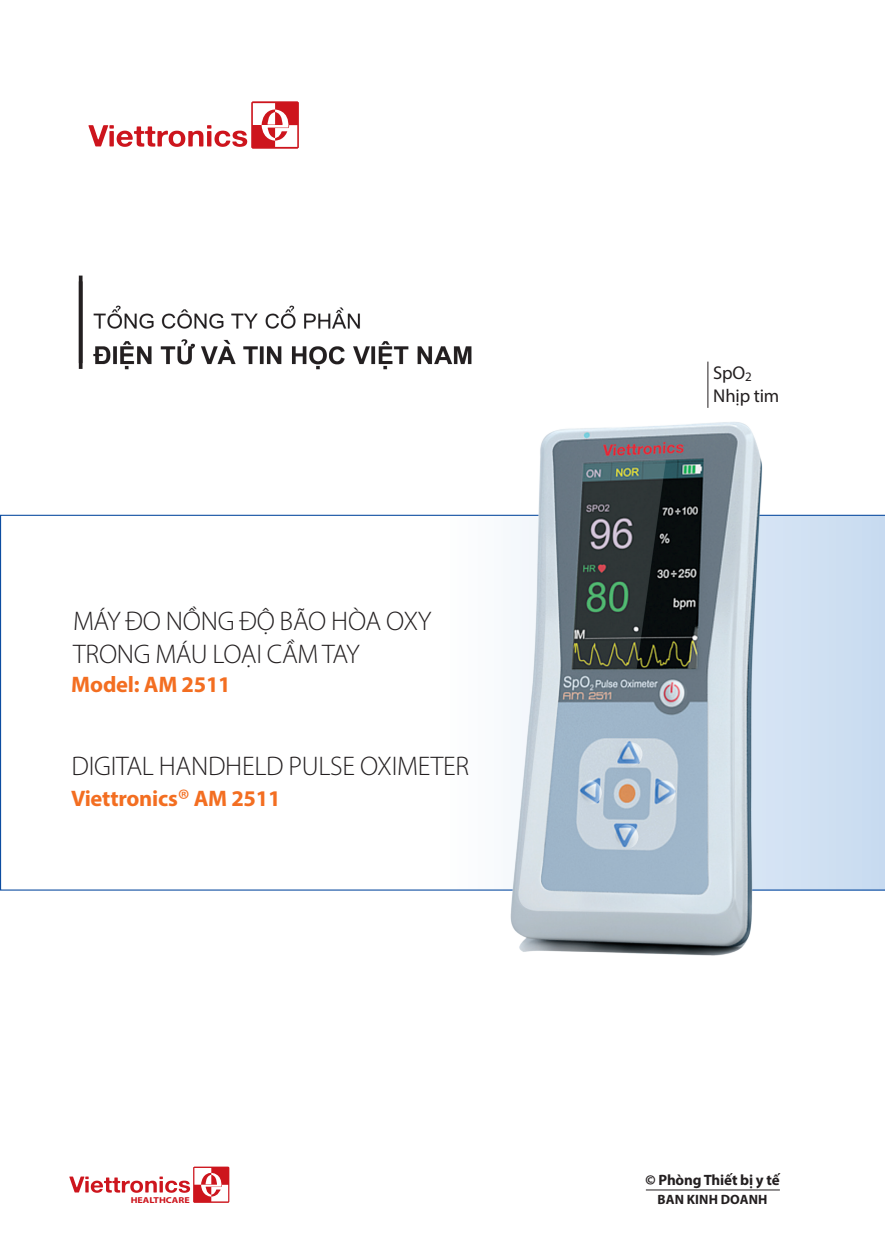
<style>
.page{position:relative;width:885px;height:1255px;background:#fff}
.page>*{position:absolute;margin:0;border:0;box-sizing:border-box;transform-origin:0 0}
.gioi_thieu{font:300 27px/33px "Myriad Pro";letter-spacing:-.01em;color:#231f20}
.Noi_dung{font:700 22.5px "Myriad Pro";letter-spacing:-.01em;color:#f36e21}
.Noi_dung-2{font:18.6px "Myriad Pro";letter-spacing:-.01em;color:#231f20}
.Noi_dung-3{font:700 15px "Myriad Pro";letter-spacing:-.01em;color:#231f20}
.Noi_dung-4{font:700 13.5px "Myriad Pro";letter-spacing:.01em;color:#231f20}
.t1{font:700 8.55px "Myriad Pro";color:#cd151d;scale:1.16 1}
.s1{font-weight:400;font-size:28.5px}
.s2{font-weight:900}
</style>
<div class="page">
<svg style="left:0;top:514px;width:884px;height:376px"></svg>
<svg style="left:251px;top:102px;width:47px;height:46px"></svg>
<svg style="left:253px;top:103px;width:44px;height:44px"></svg>
<svg style="left:88px;top:125px;width:159px;height:22px"></svg>
<hr style="left:79px;top:275px;width:3px;height:88px;background:#231f20">
<hr style="left:79px;top:281px;width:3px;height:88px;background:#231f20">
<img style="left:93px;top:305px;width:379px;height:65px">
<hr style="left:645px;top:1189px;width:134px;height:1px;background:#231f20">
<svg style="left:193px;top:1166px;width:36px;height:36px"></svg>
<svg style="left:69px;top:1167px;width:159px;height:34px"></svg>
<img style="left:476px;top:395px;width:340px;height:561px">
<hr style="left:707px;top:361px;width:1px;height:47px;background:#231f20">
<p class="gioi_thieu" style="left:73px;top:604px;width:360px">MÁY ĐO NỒNG ĐỘ BÃO HÒA OXY<br>TRONG MÁU LOẠI CẦM TAY</p>
<p class="Noi_dung" style="left:71px;top:670px;width:161px">Model: AM 2511</p>
<p class="gioi_thieu" style="left:71px;top:749px;width:399px">DIGITAL HANDHELD PULSE OXIMETER</p>
<p class="Noi_dung" style="left:71px;top:784px;width:211px">Viettronics<span class="s1">®</span> AM 2511</p>
<p class="Noi_dung-2" style="left:713px;top:362px;width:40px">SpO<sub>2</sub></p>
<p class="Noi_dung-2" style="left:713px;top:384px;width:68px">Nhịp tim</p>
<p class="Noi_dung-3" style="left:645px;top:1169px;width:136px"><span class="s2">©</span> Phòng Thiết bị y tế</p>
<p class="t1" style="left:131px;top:1194px;width:52px">HEALTHCARE</p>
<p class="Noi_dung-4" style="left:657px;top:1190px;width:112px">BAN KINH DOANH</p>
</div>
